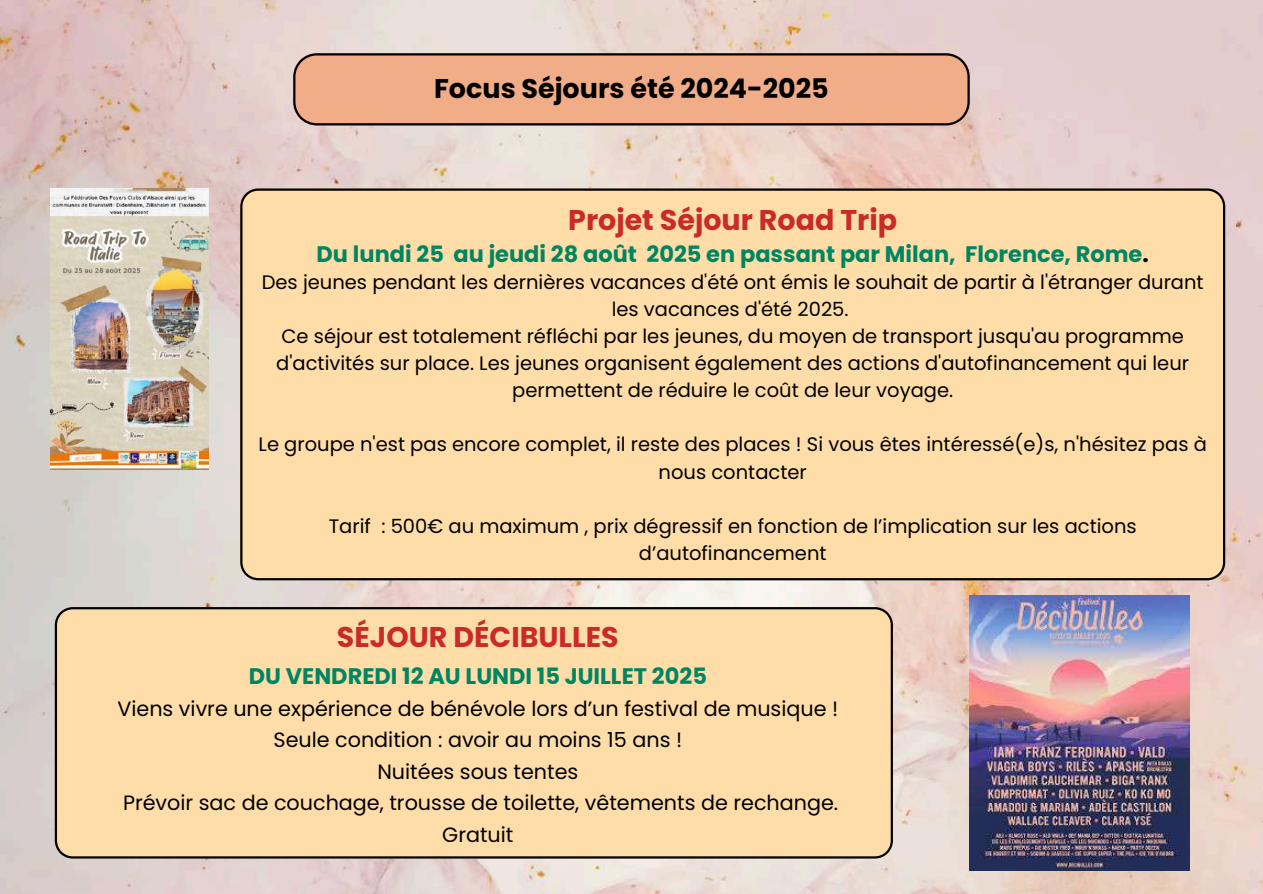
<style>
.page{position:relative;width:1263px;height:894px;background:#fff}
.page>*{position:absolute;margin:0;border:0;box-sizing:border-box;transform-origin:0 0}
.t1{font:700 28.5px "Poppins";color:#ca2a28}
.t2{font:700 27px "Poppins";color:#000}
.t3{font:700 22.5px "Poppins";color:#008561}
.t4{font:20.7px/31.5px "Poppins";color:#000;text-align:center}
.t5{font:19.5px/27px "Poppins";color:#000;text-align:center}
.s1{color:#000}
</style>
<div class="page">
<img style="left:0;top:0;width:1263px;height:893px">
<svg style="left:293px;top:53px;width:676px;height:72px"></svg>
<div style="left:240px;top:188px;width:985px;height:392px;background:#ffdda9"></div>
<img style="left:51px;top:188px;width:157px;height:282px">
<img style="left:970px;top:595px;width:219px;height:274px">
<div style="left:55px;top:607px;width:838px;height:250px;background:#ffdda9"></div>
<h2 class="t2" style="left:434px;top:70px;width:396px">Focus Séjours été 2024-2025</h2>
<h1 class="t1" style="left:568px;top:200px;width:330px">Projet Séjour Road Trip</h1>
<p class="t3" style="left:317px;top:238px;width:834px">Du lundi 25 au jeudi 28 août 2025 en passant par Milan, Florence, Rome<span class="s1">.</span></p>
<p class="t5" style="left:262px;top:269px;width:943px">Des jeunes pendant les dernières vacances d'été ont émis le souhait de partir à l'étranger durant les vacances d'été 2025.<br>Ce séjour est totalement réfléchi par les jeunes, du moyen de transport jusqu'au programme d'activités sur place. Les jeunes organisent également des actions d'autofinancement qui leur permettent de réduire le coût de leur voyage.</p>
<p class="t5" style="left:259px;top:431px;width:950px">Le groupe n'est pas encore complet, il reste des places ! Si vous êtes intéressé(e)s, n'hésitez pas à nous contacter</p>
<p class="t5" style="left:329px;top:512px;width:809px">Tarif : 500€ au maximum , prix dégressif en fonction de l’implication sur les actions d’autofinancement</p>
<h1 class="t1" style="left:337px;top:617px;width:283px">SÉJOUR DÉCIBULLES</h1>
<p class="t3" style="left:249px;top:660px;width:460px">DU VENDREDI 12 AU LUNDI 15 JUILLET 2025</p>
<p class="t4" style="left:117px;top:692px;width:722px">Viens vivre une expérience de bénévole lors d’un festival de musique !<br>Seule condition : avoir au moins 15 ans !<br>Nuitées sous tentes<br>Prévoir sac de couchage, trousse de toilette, vêtements de rechange.<br>Gratuit</p>
</div>
